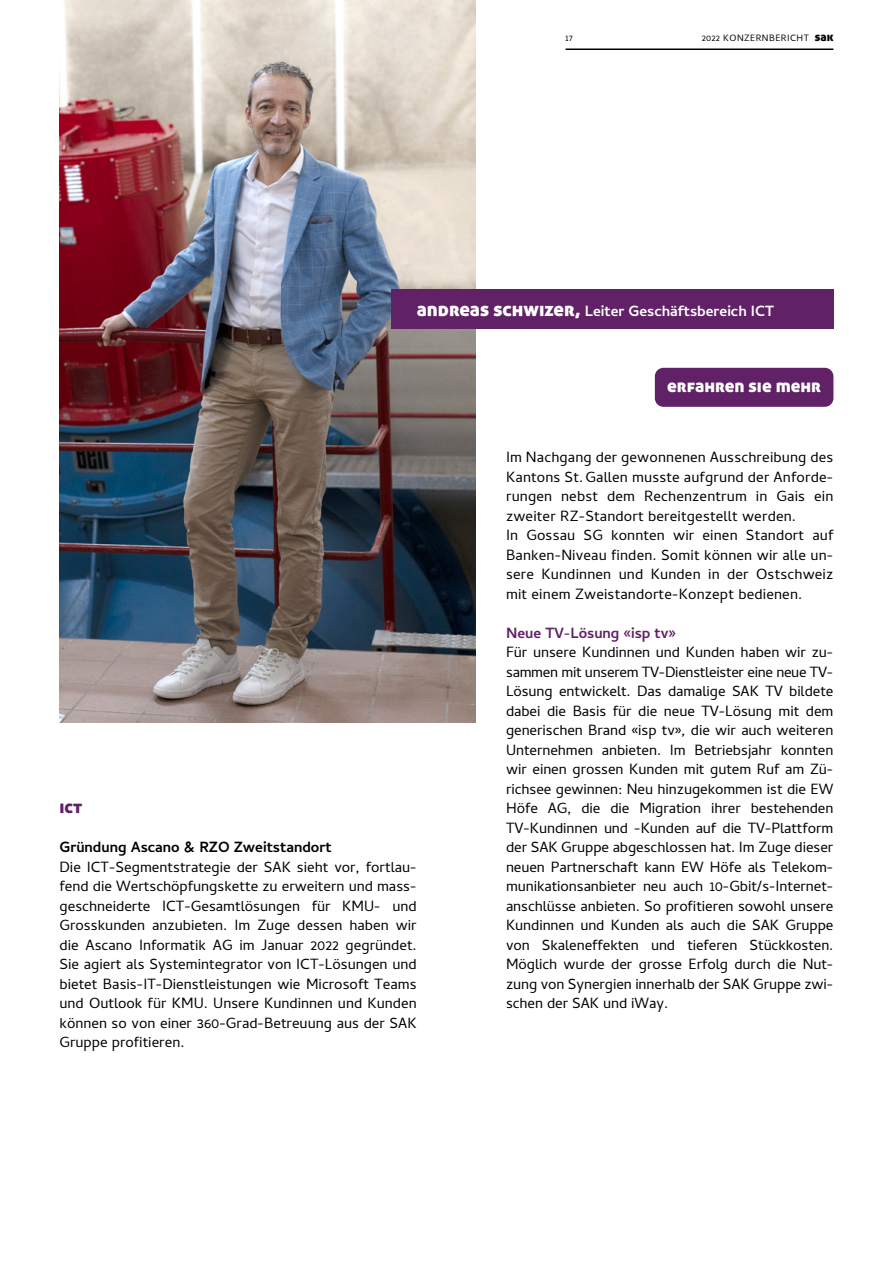
<style>
.page{position:relative;width:893px;height:1263px;background:#fff}
.page>*{position:absolute;margin:0;border:0;box-sizing:border-box;transform-origin:0 0}
.t1{font:18px "Aller Display";color:#fff}
.t2{font:18px "Aller Display";color:#602167}
.t3{font:15px/19.5px "Cambay";letter-spacing:.01em;color:#000;text-align:justify}
.t4{font:700 15px "Cambay";color:#fff}
.t5{font:700 15px "Cambay";color:#000}
.t6{font:700 15px "Cambay";color:#602167}
.t7{font:9.3px "Cambay";letter-spacing:.05em;color:#000}
.s1{font-family:"Aller Display";font-size:12px}
.s2{font-family:"Aller Display";font-weight:400;font-size:19.5px}
</style>
<div class="page">
<img style="left:60px;top:0;width:416px;height:723px">
<div style="left:391px;top:289px;width:442px;height:39px;background:#602167"></div>
<hr style="left:566px;top:49px;width:267px;height:1px;background:#000">
<div style="left:655px;top:368px;width:178px;height:39px;background:#602167;border-radius:9px"></div>
<p class="t7" style="left:566px;top:33px;width:9px">17</p>
<p class="t7" style="left:702px;top:33px;width:133px">2022 KONZERNBERICHT <span class="s1">sak</span></p>
<p class="t4" style="left:417px;top:302px;width:359px"><span class="s2">andreas schwizer,</span> Leiter Geschäftsbereich ICT</p>
<p class="t2" style="left:60px;top:795px;width:24px">ict</p>
<p class="t5" style="left:60px;top:838px;width:274px">Gründung Ascano &amp; RZO Zweitstandort</p>
<p class="t3" style="left:60px;top:857px;width:359px">Die ICT-Segmentstrategie der SAK sieht vor, fortlau&shy;fend die Wertschöpfungskette zu erweitern und mass&shy;geschneiderte ICT-Gesamtlösungen für KMU- und Grosskunden anzubieten. Im Zuge dessen haben wir die Ascano Informatik AG im Januar 2022 gegründet.<br>Sie agiert als Systemintegrator von ICT-Lösungen und bietet Basis-IT-Dienstleistungen wie Microsoft Teams und Outlook für KMU. Unsere Kundinnen und Kunden können so von einer 360-Grad-Betreuung aus der SAK Gruppe profitieren.</p>
<p class="t1" style="left:667px;top:374px;width:156px">erfahren sie mehr</p>
<p class="t3" style="left:506px;top:447px;width:329px;text-align:left">Im Nachgang der gewonnenen Ausschreibung des Kantons St. Gallen musste aufgrund der Anforde&shy;rungen nebst dem Rechenzentrum in Gais ein zweiter RZ-Standort bereitgestellt werden.<br>In Gossau SG konnten wir einen Standort auf Banken-Niveau finden. Somit können wir alle un&shy;sere Kundinnen und Kunden in der Ostschweiz mit einem Zweistandorte-Konzept bedienen.</p>
<p class="t6" style="left:506px;top:624px;width:172px">Neue TV-Lösung «isp tv»</p>
<p class="t3" style="left:506px;top:642px;width:329px">Für unsere Kundinnen und Kunden haben wir zu&shy;sammen mit unserem TV-Dienstleister eine neue TV-Lösung entwickelt. Das damalige SAK TV bildete dabei die Basis für die neue TV-Lösung mit dem generischen Brand «isp tv», die wir auch weiteren Unternehmen anbieten. Im Betriebsjahr konnten wir einen grossen Kunden mit gutem Ruf am Zü&shy;richsee gewinnen: Neu hinzugekommen ist die EW Höfe AG, die die Migration ihrer bestehenden TV-Kundinnen und -Kunden auf die TV-Plattform der SAK Gruppe abgeschlossen hat. Im Zuge dieser neuen Partnerschaft kann EW Höfe als Telekom&shy;munikationsanbieter neu auch 10-Gbit/s-Internet&shy;anschlüsse anbieten. So profitieren sowohl unsere Kundinnen und Kunden als auch die SAK Gruppe von Skaleneffekten und tieferen Stückkosten.<br>Möglich wurde der grosse Erfolg durch die Nut&shy;zung von Synergien innerhalb der SAK Gruppe zwi&shy;schen der SAK und iWay.</p>
</div>
